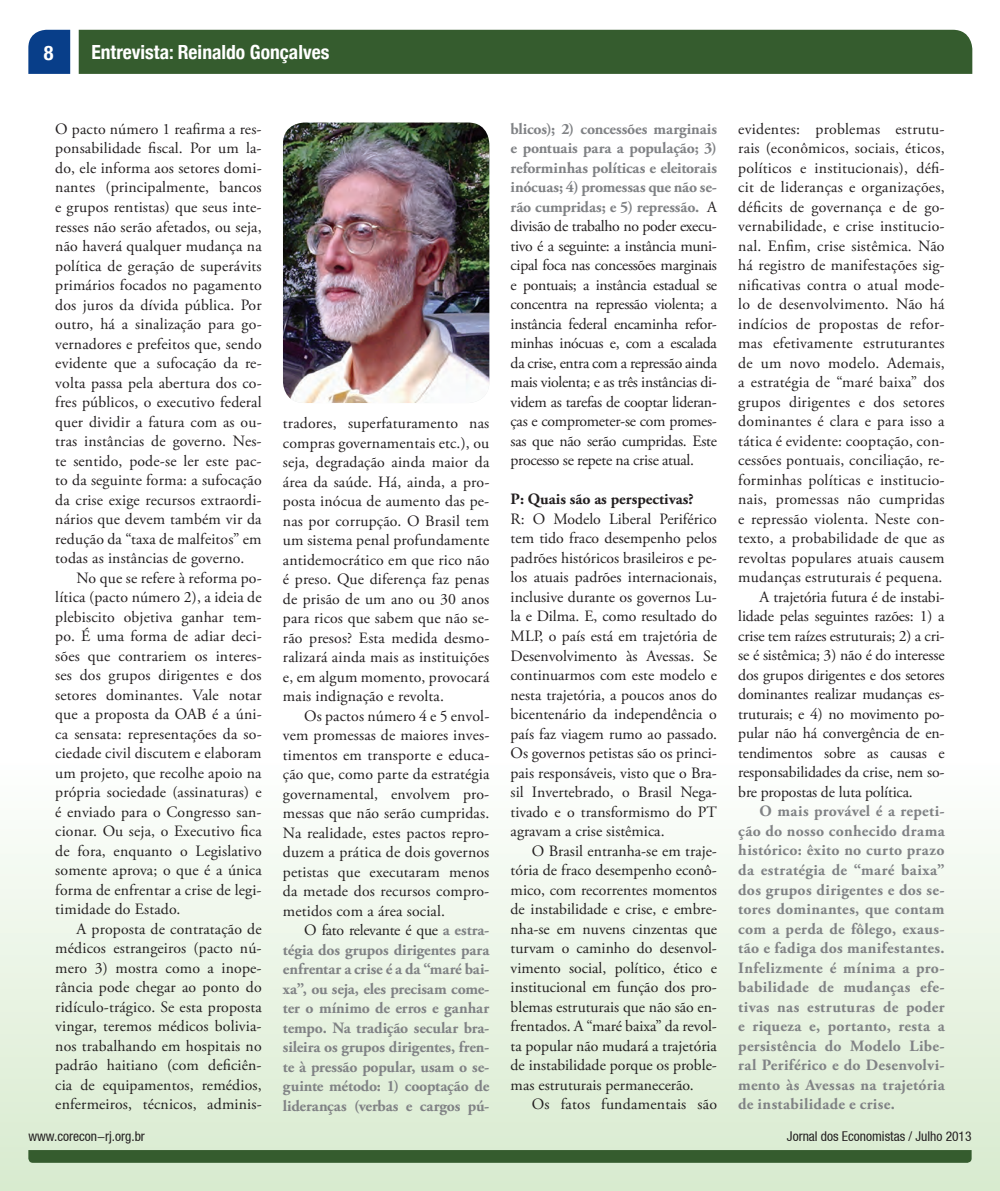
<style>
.page{position:relative;width:1000px;height:1191px;background:#fff}
.page>*{position:absolute;margin:0;border:0;box-sizing:border-box;transform-origin:0 0}
.t1{font:700 condensed 20.1px "Helvetica Neue";color:#fff}
.t2{font:700 condensed 19.5px "Helvetica Neue";color:#fff}
.t3{font:15.75px/19.5px "Adobe Garamond Pro";letter-spacing:.01em;color:#231f20;text-align:justify}
.t4{font:700 15.75px/19.5px "Adobe Garamond Pro";letter-spacing:.005em;color:#808285;text-align:justify}
.t5{font:15.75px "Adobe Garamond Pro";letter-spacing:-.01em;color:#231f20}
.t6{font:700 15.75px "Adobe Garamond Pro";color:#231f20}
.t7{font:condensed 13.5px "Helvetica Neue LT";color:#231f20}
.s1{font-weight:400;color:#231f20}
.s2{font-weight:700;color:#808285}
</style>
<div class="page">
<svg style="left:999px;top:846px;width:1px;height:345px"></svg>
<div style="left:0;top:757px;width:999px;height:434px;background:linear-gradient(to bottom,#fefffe,#d8eace)"></div>
<div style="left:79px;top:30px;width:893px;height:44px;background:#355c2e"></div>
<svg style="left:28px;top:30px;width:42px;height:44px;background:#12468e"></svg>
<svg style="left:28px;top:1150px;width:943px;height:12px;background:#355c2e"></svg>
<img style="left:283px;top:123px;width:206px;height:280px">
<p class="t1" style="left:44px;top:41px;width:11px">8</p>
<p class="t2" style="left:91px;top:41px;width:239px">Entrevista: Reinaldo Gonçalves</p>
<p class="t3" style="left:55px;top:120px;width:208px">O pacto número 1 reafirma a res&shy;ponsabilidade fiscal. Por um la&shy;do, ele informa aos setores domi&shy;nantes (principalmente, bancos e grupos rentistas) que seus inte&shy;resses não serão afetados, ou seja, não haverá qualquer mudança na política de geração de superávits primários focados no pagamento dos juros da dívida pública. Por outro, há a sinalização para go&shy;vernadores e prefeitos que, sendo evidente que a sufocação da re&shy;volta passa pela abertura dos co&shy;fres públicos, o executivo federal quer dividir a fatura com as ou&shy;tras instâncias de governo. Nes&shy;te sentido, pode-se ler este pac&shy;to da seguinte forma: a sufocação da crise exige recursos extraordi&shy;nários que devem também vir da redução da “taxa de malfeitos” em todas as instâncias de governo.</p>
<p class="t3" style="left:55px;top:568px;width:208px;text-indent:21px">No que se refere à reforma po&shy;lítica (pacto número 2), a ideia de plebiscito objetiva ganhar tem&shy;po. É uma forma de adiar deci&shy;sões que contrariem os interes&shy;ses dos grupos dirigentes e dos setores dominantes. Vale notar que a proposta da OAB é a úni&shy;ca sensata: representações da so&shy;ciedade civil discutem e elaboram um projeto, que recolhe apoio na própria sociedade (assinaturas) e é enviado para o Congresso san&shy;cionar. Ou seja, o Executivo fica de fora, enquanto o Legislativo somente aprova; o que é a única forma de enfrentar a crise de legi&shy;timidade do Estado.</p>
<p class="t3" style="left:55px;top:919px;width:208px;text-indent:21px">A proposta de contratação de médicos estrangeiros (pacto nú&shy;mero 3) mostra como a inope&shy;rância pode chegar ao ponto do ridículo-trágico. Se esta proposta vingar, teremos médicos bolivia&shy;nos trabalhando em hospitais no padrão haitiano (com deficiên&shy;cia de equipamentos, remédios, enfermeiros, técnicos, adminis-</p>
<p class="t3" style="left:283px;top:414px;width:208px">tradores, superfaturamento nas compras governamentais etc.), ou seja, degradação ainda maior da área da saúde. Há, ainda, a pro&shy;posta inócua de aumento das pe&shy;nas por corrupção. O Brasil tem um sistema penal profundamente antidemocrático em que rico não é preso. Que diferença faz penas de prisão de um ano ou 30 anos para ricos que sabem que não se&shy;rão presos? Esta medida desmo&shy;ralizará ainda mais as instituições e, em algum momento, provocará mais indignação e revolta.</p>
<p class="t3" style="left:283px;top:706px;width:208px;text-indent:21px">Os pactos número 4 e 5 envol&shy;vem promessas de maiores inves&shy;timentos em transporte e educa&shy;ção que, como parte da estratégia governamental, envolvem pro&shy;messas que não serão cumpridas.<br>Na realidade, estes pactos repro&shy;duzem a prática de dois governos petistas que executaram menos da metade dos recursos compro&shy;metidos com a área social.</p>
<p class="t4" style="left:283px;top:921px;width:208px;text-indent:21px"><span class="s1">O fato relevante é que</span> a estra&shy;tégia dos grupos dirigentes para enfrentar a crise é a da “maré bai&shy;xa”, ou seja, eles precisam come&shy;ter o mínimo de erros e ganhar tempo. Na tradição secular bra&shy;sileira os grupos dirigentes, fren&shy;te à pressão popular, usam o se&shy;guinte método: 1) cooptação de lideranças (verbas e cargos pú-</p>
<p class="t3" style="left:510px;top:120px;width:208px"><span class="s2">blicos); 2) concessões marginais e pontuais para a população; 3) reforminhas políticas e eleitorais inócuas; 4) promessas que não se&shy;rão cumpridas; e 5) repressão.</span> A divisão de trabalho no poder execu&shy;tivo é a seguinte: a instância muni&shy;cipal foca nas concessões marginais e pontuais; a instância estadual se concentra na repressão violenta; a instância federal encaminha refor&shy;minhas inócuas e, com a escalada da crise, entra com a repressão ainda mais violenta; e as três instâncias di&shy;videm as tarefas de cooptar lideran&shy;ças e comprometer-se com promes&shy;sas que não serão cumpridas. Este processo se repete na crise atual.</p>
<p class="t6" style="left:510px;top:490px;width:184px">P: Quais são as perspectivas?</p>
<p class="t3" style="left:510px;top:510px;width:208px">R: O Modelo Liberal Periférico tem tido fraco desempenho pelos padrões históricos brasileiros e pe&shy;los atuais padrões internacionais, inclusive durante os governos Lu&shy;la e Dilma. E, como resultado do MLP, o país está em trajetória de Desenvolvimento às Avessas. Se continuarmos com este modelo e nesta trajetória, a poucos anos do bicentenário da independência o país faz viagem rumo ao passado.<br>Os governos petistas são os princi&shy;pais responsáveis, visto que o Bra&shy;sil Invertebrado, o Brasil Nega&shy;tivado e o transformismo do PT agravam a crise sistêmica.</p>
<p class="t3" style="left:510px;top:841px;width:208px;text-indent:21px">O Brasil entranha-se em traje&shy;tória de fraco desempenho econô&shy;mico, com recorrentes momentos de instabilidade e crise, e embre&shy;nha-se em nuvens cinzentas que turvam o caminho do desenvol&shy;vimento social, político, ético e institucional em função dos pro&shy;blemas estruturais que não são en&shy;frentados. A “maré baixa” da revol&shy;ta popular não mudará a trajetória de instabilidade porque os proble&shy;mas estruturais permanecerão.</p>
<p class="t3" style="left:531px;top:1095px;width:186px">Os fatos fundamentais são</p>
<p class="t3" style="left:738px;top:120px;width:208px">evidentes: problemas estrutu-</p>
<p class="t3" style="left:738px;top:139px;width:208px">rais (econômicos, sociais, éticos,</p>
<p class="t3" style="left:738px;top:159px;width:208px">políticos e institucionais), défi-</p>
<p class="t3" style="left:738px;top:178px;width:208px">cit de lideranças e organizações,</p>
<p class="t3" style="left:738px;top:198px;width:208px">déficits de governança e de go-</p>
<p class="t3" style="left:738px;top:217px;width:208px">vernabilidade, e crise institucio-</p>
<p class="t3" style="left:738px;top:237px;width:208px">nal. Enfim, crise sistêmica. Não</p>
<p class="t3" style="left:738px;top:256px;width:208px">há registro de manifestações sig-</p>
<p class="t3" style="left:738px;top:276px;width:208px">nificativas contra o atual mode-</p>
<p class="t3" style="left:738px;top:295px;width:208px">lo de desenvolvimento. Não há</p>
<p class="t3" style="left:738px;top:315px;width:208px">indícios de propostas de refor-</p>
<p class="t3" style="left:738px;top:334px;width:208px">mas efetivamente estruturantes</p>
<p class="t3" style="left:738px;top:354px;width:208px">de um novo modelo. Ademais,</p>
<p class="t3" style="left:738px;top:373px;width:208px">a estratégia de “maré baixa” dos</p>
<p class="t3" style="left:738px;top:393px;width:208px">grupos dirigentes e dos setores</p>
<p class="t3" style="left:738px;top:412px;width:208px">dominantes é clara e para isso a</p>
<p class="t3" style="left:738px;top:432px;width:208px">tática é evidente: cooptação, con-</p>
<p class="t3" style="left:738px;top:451px;width:208px">cessões pontuais, conciliação, re-</p>
<p class="t3" style="left:738px;top:471px;width:208px">forminhas políticas e institucio-</p>
<p class="t3" style="left:738px;top:490px;width:208px">nais, promessas não cumpridas</p>
<p class="t3" style="left:738px;top:510px;width:208px">e repressão violenta. Neste con-</p>
<p class="t3" style="left:738px;top:529px;width:208px">texto, a probabilidade de que as</p>
<p class="t3" style="left:738px;top:549px;width:208px">revoltas populares atuais causem</p>
<p class="t3" style="left:738px;top:568px;width:206px">mudanças estruturais é pequena.</p>
<p class="t5" style="left:759px;top:587px;width:186px">A trajetória futura é de instabi-</p>
<p class="t5" style="left:738px;top:607px;width:208px">lidade pelas seguintes razões: 1) a</p>
<p class="t5" style="left:738px;top:626px;width:208px">crise tem raízes estruturais; 2) a cri-</p>
<p class="t5" style="left:738px;top:646px;width:208px">se é sistêmica; 3) não é do interesse</p>
<p class="t5" style="left:738px;top:665px;width:208px">dos grupos dirigentes e dos setores</p>
<p class="t5" style="left:738px;top:685px;width:208px">dominantes realizar mudanças es-</p>
<p class="t5" style="left:738px;top:704px;width:208px">truturais; e 4) no movimento po-</p>
<p class="t5" style="left:738px;top:724px;width:208px">pular não há convergência de en-</p>
<p class="t5" style="left:738px;top:743px;width:208px">tendimentos sobre as causas e</p>
<p class="t5" style="left:738px;top:763px;width:208px">responsabilidades da crise, nem so-</p>
<p class="t5" style="left:738px;top:782px;width:176px">bre propostas de luta política.</p>
<p class="t4" style="left:738px;top:802px;width:208px;text-indent:21px">O mais provável é a repeti&shy;ção do nosso conhecido drama histórico: êxito no curto prazo da estratégia de “maré baixa” dos grupos dirigentes e dos se&shy;tores dominantes, que contam com a perda de fôlego, exaus&shy;tão e fadiga dos manifestantes.<br>Infelizmente é mínima a pro&shy;babilidade de mudanças efe&shy;tivas nas estruturas de poder e riqueza e, portanto, resta a persistência do Modelo Libe&shy;ral Periférico e do Desenvolvi&shy;mento às Avessas na trajetória de instabilidade e crise.</p>
<p class="t7" style="left:28px;top:1128px;width:118px">www.corecon-rj.org.br</p>
<p class="t7" style="left:786px;top:1128px;width:186px">Jornal dos Economistas / Julho 2013</p>
</div>
